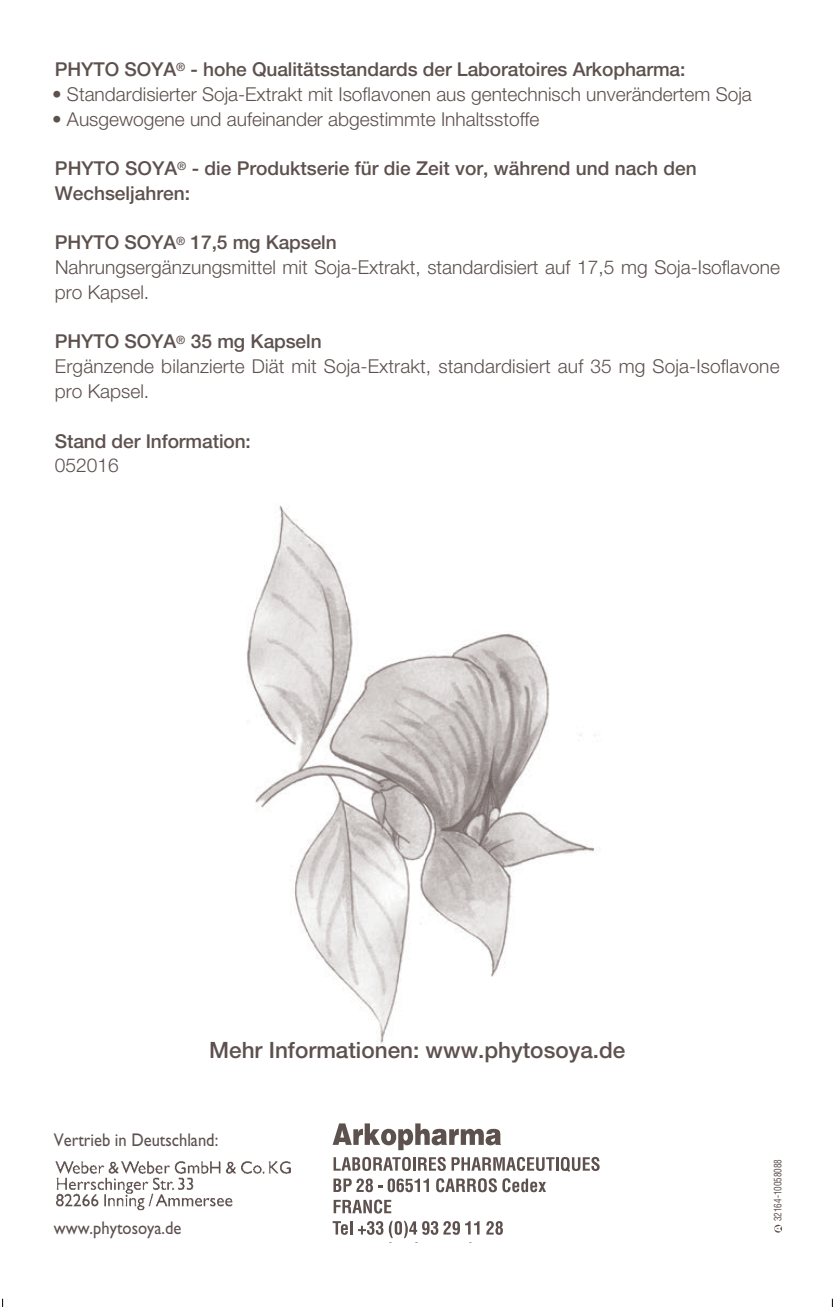
<style>
.page{position:relative;width:835px;height:1307px;background:#fff}
.page>*{position:absolute;margin:0;border:0;box-sizing:border-box;transform-origin:0 0}
.t1{font:500 22.5px "Helvetica Neue LT Std";color:#5d514e}
.t2{font:300 19.12px/24.8px "Helvetica Neue LT Std";color:#5d514e}
.t3{font:500 19.12px/24.8px "Helvetica Neue LT Std";letter-spacing:-.005em;color:#5d514e}
.t4{font:18.45px "Gill Sans Std";color:#5d514e;scale:.9 1}
.t5{font:condensed 10.12px "Helvetica LT Std";color:#5d514e;scale:.9 1}
</style>
<div class="page">
<img style="left:246px;top:505px;width:351px;height:538px">
<svg style="left:332px;top:1123px;width:169px;height:27px"></svg>
<svg style="left:333px;top:1156px;width:266px;height:15px"></svg>
<svg style="left:333px;top:1178px;width:96px;height:14px"></svg>
<svg style="left:436px;top:1178px;width:110px;height:14px"></svg>
<svg style="left:333px;top:1199px;width:58px;height:14px"></svg>
<svg style="left:332px;top:1221px;width:20px;height:13px"></svg>
<svg style="left:358px;top:1221px;width:25px;height:13px"></svg>
<svg style="left:389px;top:1220px;width:90px;height:17px"></svg>
<svg style="left:486px;top:1221px;width:17px;height:13px"></svg>
<img style="left:55px;top:1161px;width:236px;height:50px">
<svg style="left:774px;top:1224px;width:7px;height:8px"></svg>
<svg style="left:2px;top:1298px;width:2px;height:8px"></svg>
<svg style="left:831px;top:1298px;width:2px;height:8px"></svg>
<p class="t3" style="left:55px;top:57px;width:632px">PHYTO SOYA<sup>®</sup> - hohe Qualitätsstandards der Laboratoires Arkopharma:</p>
<p class="t2" style="left:52px;top:81px;width:701px">• Standardisierter Soja-Extrakt mit Isoflavonen aus gentechnisch unverändertem Soja</p>
<p class="t2" style="left:52px;top:106px;width:489px">• Ausgewogene und aufeinander abgestimmte Inhaltsstoffe</p>
<p class="t3" style="left:55px;top:156px;width:643px">PHYTO SOYA<sup>®</sup> - die Produktserie für die Zeit vor, während und nach den<br>Wechseljahren:</p>
<p class="t3" style="left:55px;top:230px;width:283px">PHYTO SOYA<sup>®</sup> 17,5 mg Kapseln</p>
<p class="t2" style="left:55px;top:254px;width:726px">Nahrungsergänzungsmittel mit Soja-Extrakt, standardisiert auf 17,5 mg Soja-Isoflavone pro Kapsel.</p>
<p class="t3" style="left:55px;top:329px;width:268px">PHYTO SOYA<sup>®</sup> 35 mg Kapseln</p>
<p class="t2" style="left:55px;top:353px;width:726px">Ergänzende bilanzierte Diät mit Soja-Extrakt, standardisiert auf 35 mg Soja-Isoflavone pro Kapsel.</p>
<p class="t3" style="left:55px;top:428px;width:198px">Stand der Information:</p>
<p class="t2" style="left:55px;top:452px;width:65px">052016</p>
<p class="t1" style="left:209px;top:1036px;width:417px">Mehr Informationen: www.phytosoya.de</p>
<p class="t4" style="left:54px;top:1129px;width:184px">Vertrieb in Deutschland:</p>
<p class="t4" style="left:54px;top:1217px;width:143px">www.phytosoya.de</p>
<p class="t5" style="left:771px;top:1221px;width:71px;rotate:-90deg">32164-10058088</p>
</div>
